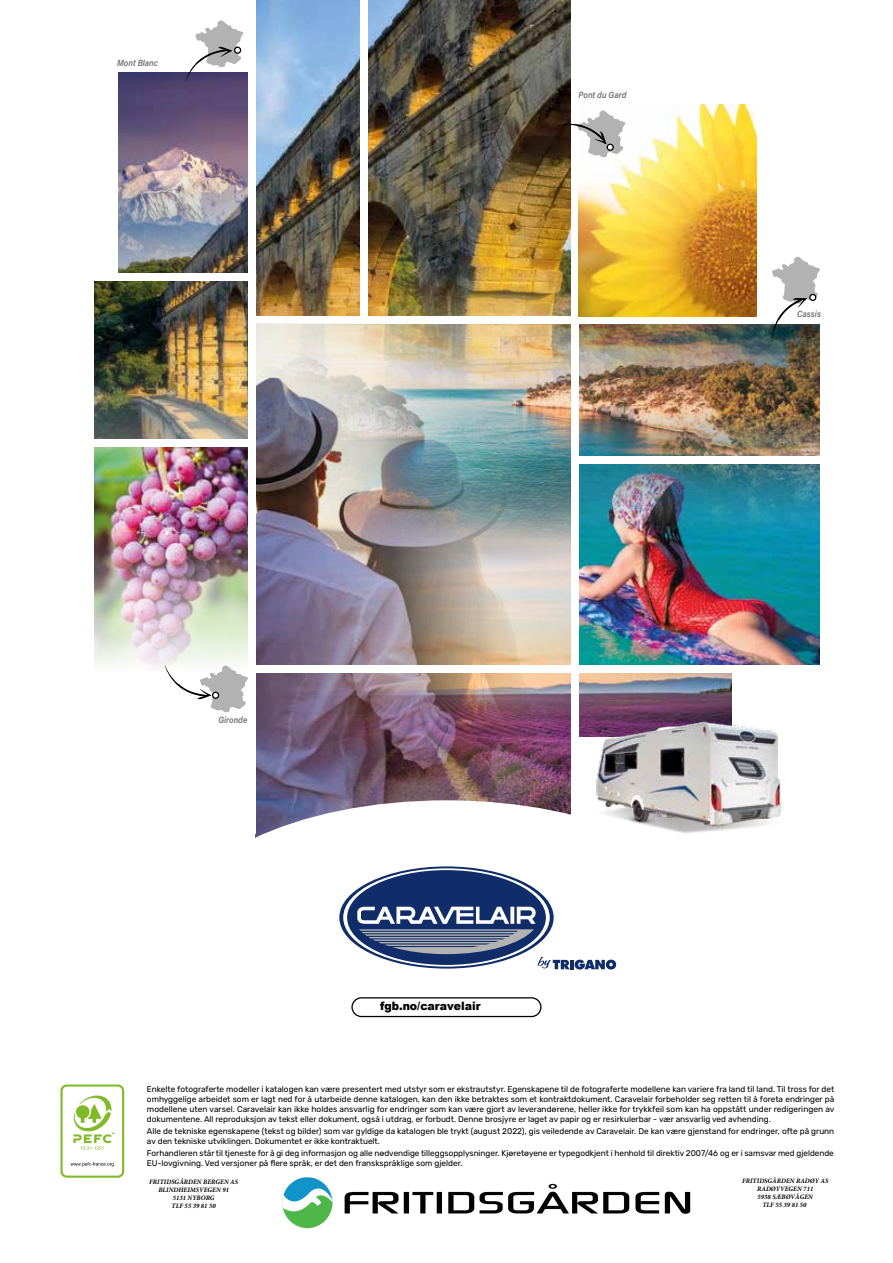
<style>
.page{position:relative;width:893px;height:1263px;background:#fff}
.page>*{position:absolute;margin:0;border:0;box-sizing:border-box;transform-origin:0 0}
.t1{font:900 11.55px "Arial";color:#000;scale:.95 1}
.t2{font:italic 600 9px "Acumin Pro";color:#706f6f;scale:.9 1}
.t3{font:8.25px/9.9px "Rubik";color:#000}
.t4{font:italic 700 6.75px/8.1px "Minion Pro";color:#000;text-align:center}
</style>
<div class="page">
<div style="left:60px;top:1084px;width:64px;height:94px;border:2px solid #80ba27;border-radius:5px"></div>
<svg style="left:71px;top:1162px;width:43px;height:4px"></svg>
<svg style="left:73px;top:1095px;width:42px;height:55px"></svg>
<img style="left:94px;top:0;width:477px;height:439px">
<img style="left:255px;top:252px;width:565px;height:160px">
<div style="left:255px;top:316px;width:588px;height:8px;background:#fff"></div>
<div style="left:575px;top:0;width:261px;height:320px;background:#fff"></div>
<div style="left:82px;top:0;width:170px;height:85px;background:#fff"></div>
<img style="left:94px;top:447px;width:154px;height:220px">
<img style="left:94px;top:73px;width:154px;height:221px">
<img style="left:579px;top:673px;width:152px;height:31px">
<img style="left:579px;top:412px;width:241px;height:253px">
<div style="left:571px;top:0;width:7px;height:824px;background:#fff"></div>
<div style="left:575px;top:456px;width:268px;height:7px;background:#fff"></div>
<img style="left:255px;top:323px;width:316px;height:514px">
<img style="left:578px;top:105px;width:178px;height:211px">
<div style="left:248px;top:0;width:7px;height:834px;background:#fff"></div>
<div style="left:360px;top:0;width:7px;height:320px;background:#fff"></div>
<div style="left:87px;top:274px;width:165px;height:7px;background:#fff"></div>
<div style="left:252px;top:665px;width:591px;height:7px;background:#fff"></div>
<div style="left:174px;top:800px;width:545px;height:260px;background:#fff;border-radius:50%"></div>
<img style="left:579px;top:704px;width:203px;height:129px">
<svg style="left:553px;top:110px;width:72px;height:47px"></svg>
<svg style="left:772px;top:257px;width:48px;height:85px"></svg>
<svg style="left:186px;top:20px;width:58px;height:61px"></svg>
<svg style="left:165px;top:665px;width:83px;height:47px"></svg>
<div style="left:0;top:0;width:117px;height:277px;background:#fff"></div>
<svg style="left:339px;top:866px;width:277px;height:103px"></svg>
<div style="left:351px;top:997px;width:191px;height:20px;border:1px solid #000;border-radius:9px"></div>
<img style="left:282px;top:1177px;width:409px;height:52px">
<p class="t2" style="left:117px;top:57px;width:47px">Mont Blanc</p>
<p class="t2" style="left:578px;top:88px;width:55px">Pont du Gard</p>
<p class="t2" style="left:218px;top:714px;width:34px">Gironde</p>
<h1 class="t1" style="left:380px;top:998px;width:107px">fgb.no/caravelair</h1>
<p class="t2" style="left:797px;top:308px;width:28px">Cassis</p>
<p class="t3" style="left:147px;top:1084px;width:689px;text-align:justify">Enkelte fotograferte modeller i katalogen kan være presentert med utstyr som er ekstrautstyr. Egenskapene til de fotograferte modellene kan variere fra land til land. Til tross for det omhyggelige arbeidet som er lagt ned for å utarbeide denne katalogen, kan den ikke betraktes som et kontraktdokument. Caravelair forbeholder seg retten til å foreta endringer på modellene uten varsel. Caravelair kan ikke holdes ansvarlig for endringer som kan være gjort av leverandørene, heller ikke for trykkfeil som kan ha oppstått under redigeringen av dokumentene. All reproduksjon av tekst eller dokument, også i utdrag, er forbudt. Denne brosjyre er laget av papir og er resirkulerbar - vær ansvarlig ved avhending.</p>
<p class="t3" style="left:147px;top:1126px;width:689px">Alle de tekniske egenskapene (tekst og bilder) som var gyldige da katalogen ble trykt (august 2022), gis veiledende av Caravelair. De kan være gjenstand for endringer, ofte på grunn av den tekniske utviklingen. Dokumentet er ikke kontraktuelt.</p>
<p class="t3" style="left:147px;top:1148px;width:688px">Forhandleren står til tjeneste for å gi deg informasjon og alle nødvendige tilleggsopplysninger. Kjøretøyene er typegodkjent i henhold til direktiv 2007/46 og er i samsvar med gjeldende<br>EU-lovgivning. Ved versjoner på flere språk, er det den franskspråklige som gjelder.</p>
<p class="t4" style="left:149px;top:1177px;width:90px">FRITIDSGÅRDEN BERGEN AS<br>BLINDHEIMSVEGEN 91<br>5131 NYBORG<br>TLF 55 39 81 50</p>
<p class="t4" style="left:742px;top:1177px;width:88px">FRITIDSGÅRDEN RADØY AS<br>RADØYVEGEN 711<br>5938 SÆBØVÅGEN<br>TLF 55 39 81 50</p>
</div>
